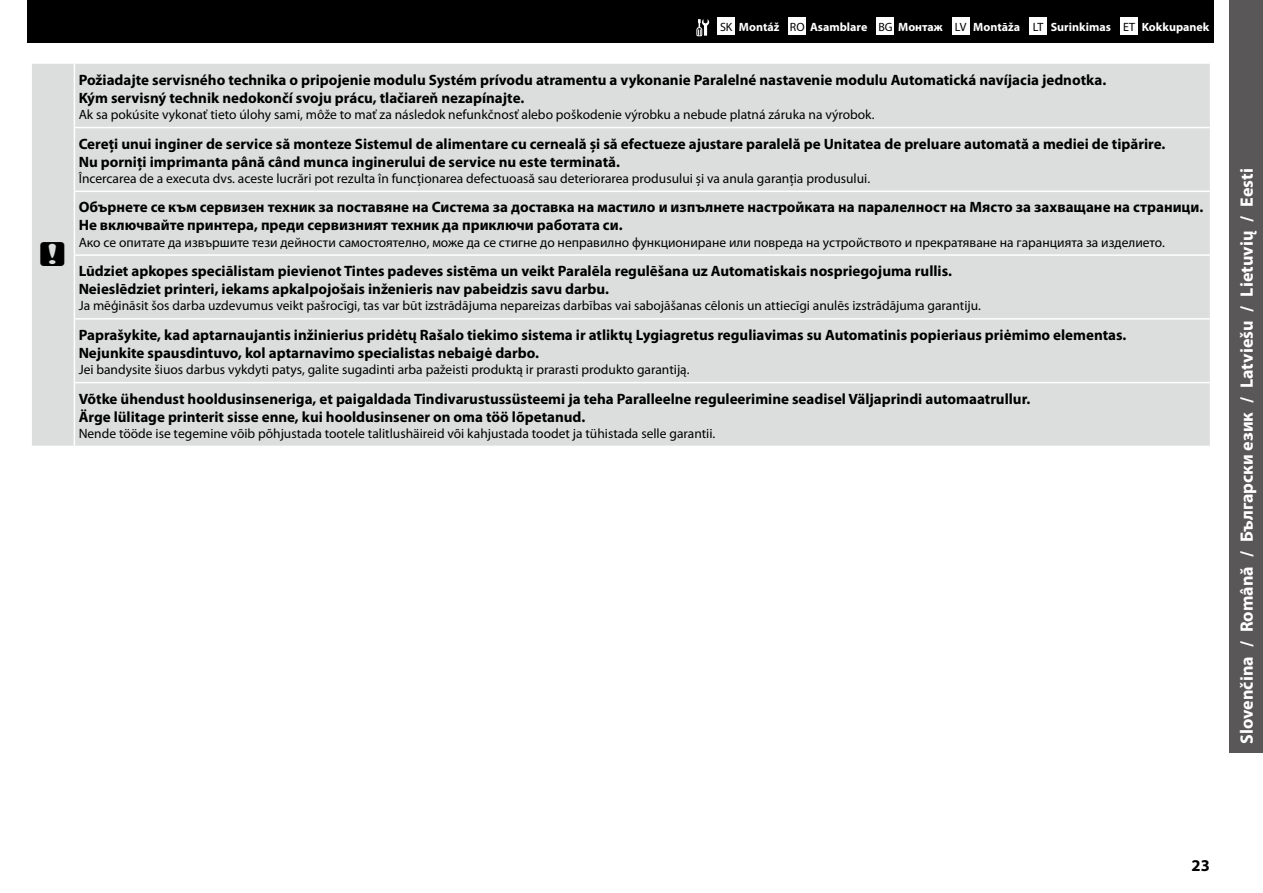
<style>
.page{position:relative;width:1263px;height:893px;background:#fff}
.page>*{position:absolute;margin:0;border:0;box-sizing:border-box;transform-origin:0 0}
.t1{font:33px "TP Publication Group Icons 3 AA";color:#000}
.t2{font:700 18px "Myriad Pro";color:#fff}
.t3{font:700 16.5px "Myriad Pro";color:#000}
.t4{font:700 15px/18px "Myriad Pro";color:#000}
.t5{font:13.5px "Myriad Pro";color:#000}
.t6{font:700 12px "Myriad Pro";color:#fff}
.s1{font-weight:400;color:#000}
</style>
<div class="page">
<div style="left:1229px;top:0;width:34px;height:753px;background:#595757"></div>
<div style="left:28px;top:0;width:1186px;height:43px;background:#000"></div>
<div style="left:32px;top:64px;width:1178px;height:382px;background:#dcdddd"></div>
<hr style="left:74px;top:64px;width:1px;height:63px;background:#fff">
<hr style="left:74px;top:127px;width:1136px;height:1px;background:#fff">
<hr style="left:74px;top:128px;width:1px;height:63px;background:#fff">
<hr style="left:74px;top:191px;width:1136px;height:1px;background:#fff">
<hr style="left:74px;top:192px;width:1px;height:62px;background:#fff">
<hr style="left:74px;top:254px;width:1136px;height:2px;background:#fff">
<hr style="left:74px;top:256px;width:1px;height:62px;background:#fff">
<hr style="left:74px;top:318px;width:1136px;height:2px;background:#fff">
<hr style="left:74px;top:320px;width:1px;height:62px;background:#fff">
<hr style="left:74px;top:382px;width:1136px;height:1px;background:#fff">
<hr style="left:74px;top:383px;width:1px;height:63px;background:#fff">
<div style="left:696px;top:28px;width:6px;height:8px;border:1px solid #fff"></div>
<svg style="left:698px;top:19px;width:11px;height:17px"></svg>
<div style="left:718px;top:17px;width:17px;height:17px;background:#fff"></div>
<div style="left:1029px;top:17px;width:17px;height:17px;background:#fff"></div>
<div style="left:1120px;top:17px;width:17px;height:17px;background:#fff"></div>
<div style="left:789px;top:17px;width:17px;height:17px;background:#fff"></div>
<div style="left:877px;top:17px;width:17px;height:17px;background:#fff"></div>
<div style="left:952px;top:17px;width:17px;height:17px;background:#fff"></div>
<p class="t6" style="left:720px;top:19px;width:491px"><span class="s1">SK</span> Montáž <span class="s1">RO</span> Asamblare <span class="s1">BG</span> Монтаж <span class="s1">LV</span> Montāža <span class="s1">LT</span> Surinkimas <span class="s1">ET</span> Kokkupanek</p>
<h1 class="t1" style="left:41px;top:233px;width:27px">c</h1>
<p class="t4" style="left:79px;top:70px;width:1029px">Požiadajte servisného technika o pripojenie modulu Systém prívodu atramentu a vykonanie Paralelné nastavenie modulu Automatická navíjacia jednotka.<br>Kým servisný technik nedokončí svoju prácu, tlačiareň nezapínajte.</p>
<p class="t5" style="left:79px;top:106px;width:797px">Ak sa pokúsite vykonať tieto úlohy sami, môže to mať za následok nefunkčnosť alebo poškodenie výrobku a nebude platná záruka na výrobok.</p>
<p class="t4" style="left:79px;top:134px;width:1088px">Cereți unui inginer de service să monteze Sistemul de alimentare cu cerneală și să efectueze ajustare paralelă pe Unitatea de preluare automată a mediei de tipărire.<br>Nu porniți imprimanta până când munca inginerului de service nu este terminată.</p>
<p class="t5" style="left:79px;top:170px;width:793px">Încercarea de a executa dvs. aceste lucrări pot rezulta în funcționarea defectuoasă sau deteriorarea produsului și va anula garanția produsului.</p>
<p class="t4" style="left:79px;top:198px;width:1126px">Обърнете се към сервизен техник за поставяне на Система за доставка на мастило и изпълнете настройката на паралелност на Място за захващане на страници.<br>Не включвайте принтера, преди сервизният техник да приключи работата си.</p>
<p class="t5" style="left:79px;top:234px;width:1088px">Ако се опитате да извършите тези дейности самостоятелно, може да се стигне до неправилно функциониране или повреда на устройството и прекратяване на гаранцията за изделието.</p>
<p class="t4" style="left:79px;top:262px;width:875px">Lūdziet apkopes speciālistam pievienot Tintes padeves sistēma un veikt Paralēla regulēšana uz Automatiskais nospriegojuma rullis.<br>Neieslēdziet printeri, iekams apkalpojošais inženieris nav pabeidzis savu darbu.</p>
<p class="t5" style="left:79px;top:297px;width:904px">Ja mēģināsit šos darba uzdevumus veikt pašrocīgi, tas var būt izstrādājuma nepareizas darbības vai sabojāšanas cēlonis un attiecīgi anulēs izstrādājuma garantiju.</p>
<p class="t4" style="left:79px;top:325px;width:1049px">Paprašykite, kad aptarnaujantis inžinierius pridėtų Rašalo tiekimo sistema ir atliktų Lygiagretus reguliavimas su Automatinis popieriaus priėmimo elementas.<br>Nejunkite spausdintuvo, kol aptarnavimo specialistas nebaigė darbo.</p>
<p class="t5" style="left:79px;top:361px;width:612px">Jei bandysite šiuos darbus vykdyti patys, galite sugadinti arba pažeisti produktą ir prarasti produkto garantiją.</p>
<p class="t4" style="left:79px;top:389px;width:953px">Võtke ühendust hooldusinseneriga, et paigaldada Tindivarustussüsteemi ja teha Paralleelne reguleerimine seadisel Väljaprindi automaatrullur.<br>Ärge lülitage printerit sisse enne, kui hooldusinsener on oma töö lõpetanud.</p>
<p class="t5" style="left:79px;top:425px;width:638px">Nende tööde ise tegemine võib põhjustada tootele talitlushäireid või kahjustada toodet ja tühistada selle garantii.</p>
<p class="t2" style="left:1235px;top:744px;width:577px;rotate:-90deg">Slovenčina / Română / Български език / Latviešu / Lietuvių / Eesti</p>
<p class="t3" style="left:1191px;top:854px;width:20px">23</p>
</div>
